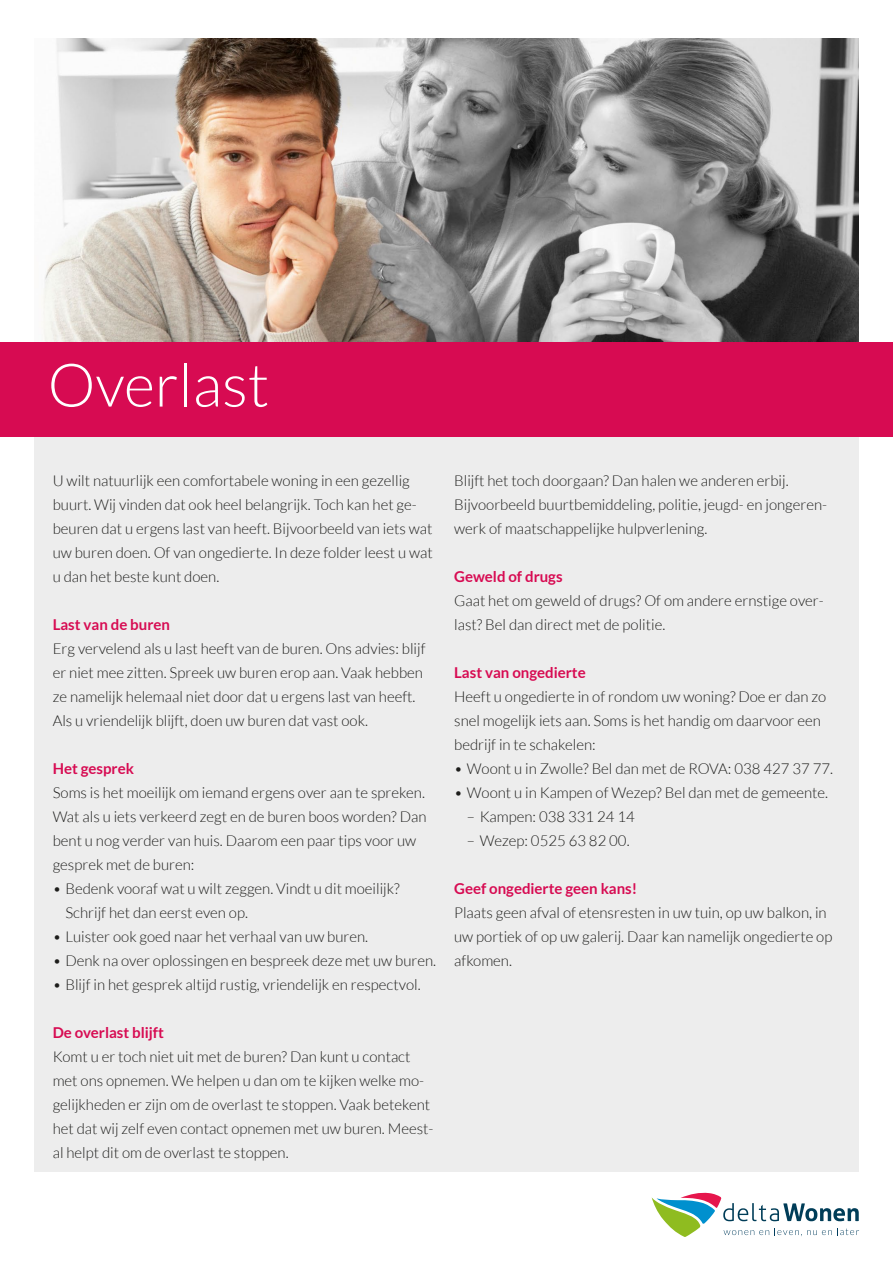
<style>
.page{position:relative;width:893px;height:1263px;background:#fff}
.page>*{position:absolute;margin:0;border:0;box-sizing:border-box;transform-origin:0 0}
.t1{font:300 60px "Lato";color:#fff}
.t2{font:300 15px/24px "Lato";color:#1d1d1b}
.t3{font:700 15px "Lato";color:#d70b52}
</style>
<div class="page">
<div style="left:34px;top:425px;width:825px;height:746px;background:#ededed"></div>
<svg style="left:652px;top:1193px;width:207px;height:44px"></svg>
<img style="left:43px;top:39px;width:816px;height:303px">
<div style="left:0;top:342px;width:893px;height:95px;background:#d70b52"></div>
<h1 class="t1" style="left:48px;top:353px;width:223px">Overlast</h1>
<p class="t2" style="left:53px;top:469px;width:382px">U wilt natuurlijk een comfortabele woning in een gezellig buurt. Wij vinden dat ook heel belangrijk. Toch kan het ge&shy;beuren dat u ergens last van heeft. Bijvoorbeeld van iets wat uw buren doen. Of van ongedierte. In deze folder leest u wat u dan het beste kunt doen.</p>
<p class="t3" style="left:53px;top:616px;width:119px">Last van de buren</p>
<p class="t2" style="left:53px;top:637px;width:374px">Erg vervelend als u last heeft van de buren. Ons advies: blijf er niet mee zitten. Spreek uw buren erop aan. Vaak hebben ze namelijk helemaal niet door dat u ergens last van heeft.<br>Als u vriendelijk blijft, doen uw buren dat vast ook.</p>
<p class="t3" style="left:53px;top:760px;width:83px">Het gesprek</p>
<p class="t2" style="left:53px;top:781px;width:375px">Soms is het moeilijk om iemand ergens over aan te spreken.<br>Wat als u iets verkeerd zegt en de buren boos worden? Dan bent u nog verder van huis. Daarom een paar tips voor uw gesprek met de buren:</p>
<p class="t2" style="left:65px;top:877px;width:336px;text-indent:-13px">• Bedenk vooraf wat u wilt zeggen. Vindt u dit moeilijk?<br>Schrijf het dan eerst even op.</p>
<p class="t2" style="left:53px;top:925px;width:317px">• Luister ook goed naar het verhaal van uw buren.</p>
<p class="t2" style="left:53px;top:949px;width:385px">• Denk na over oplossingen en bespreek deze met uw buren.</p>
<p class="t2" style="left:53px;top:973px;width:369px">• Blijf in het gesprek altijd rustig, vriendelijk en respectvol.</p>
<p class="t3" style="left:53px;top:1024px;width:113px">De overlast blijft</p>
<p class="t2" style="left:53px;top:1045px;width:382px">Komt u er toch niet uit met de buren? Dan kunt u contact met ons opnemen. We helpen u dan om te kijken welke mo&shy;gelijkheden er zijn om de overlast te stoppen. Vaak betekent het dat wij zelf even contact opnemen met uw buren. Meest&shy;al helpt dit om de overlast te stoppen.</p>
<p class="t2" style="left:454px;top:469px;width:375px">Blijft het toch doorgaan? Dan halen we anderen erbij.<br>Bijvoorbeeld buurtbemiddeling, politie, jeugd- en jongeren&shy;werk of maatschappelijke hulpverlening.</p>
<p class="t3" style="left:454px;top:568px;width:110px">Geweld of drugs</p>
<p class="t2" style="left:454px;top:589px;width:371px">Gaat het om geweld of drugs? Of om andere ernstige over&shy;last? Bel dan direct met de politie.</p>
<p class="t3" style="left:454px;top:664px;width:133px">Last van ongedierte</p>
<p class="t2" style="left:454px;top:685px;width:374px">Heeft u ongedierte in of rondom uw woning? Doe er dan zo snel mogelijk iets aan. Soms is het handig om daarvoor een bedrijf in te schakelen:</p>
<p class="t2" style="left:454px;top:757px;width:380px">• Woont u in Zwolle? Bel dan met de ROVA: 038 427 37 77.</p>
<p class="t2" style="left:454px;top:781px;width:375px">• Woont u in Kampen of Wezep? Bel dan met de gemeente.</p>
<p class="t2" style="left:467px;top:805px;width:169px">– Kampen: 038 331 24 14</p>
<p class="t2" style="left:467px;top:829px;width:164px">– Wezep: 0525 63 82 00.</p>
<p class="t3" style="left:454px;top:880px;width:185px">Geef ongedierte geen kans!</p>
<p class="t2" style="left:454px;top:901px;width:380px">Plaats geen afval of etensresten in uw tuin, op uw balkon, in uw portiek of op uw galerij. Daar kan namelijk ongedierte op afkomen.</p>
</div>
